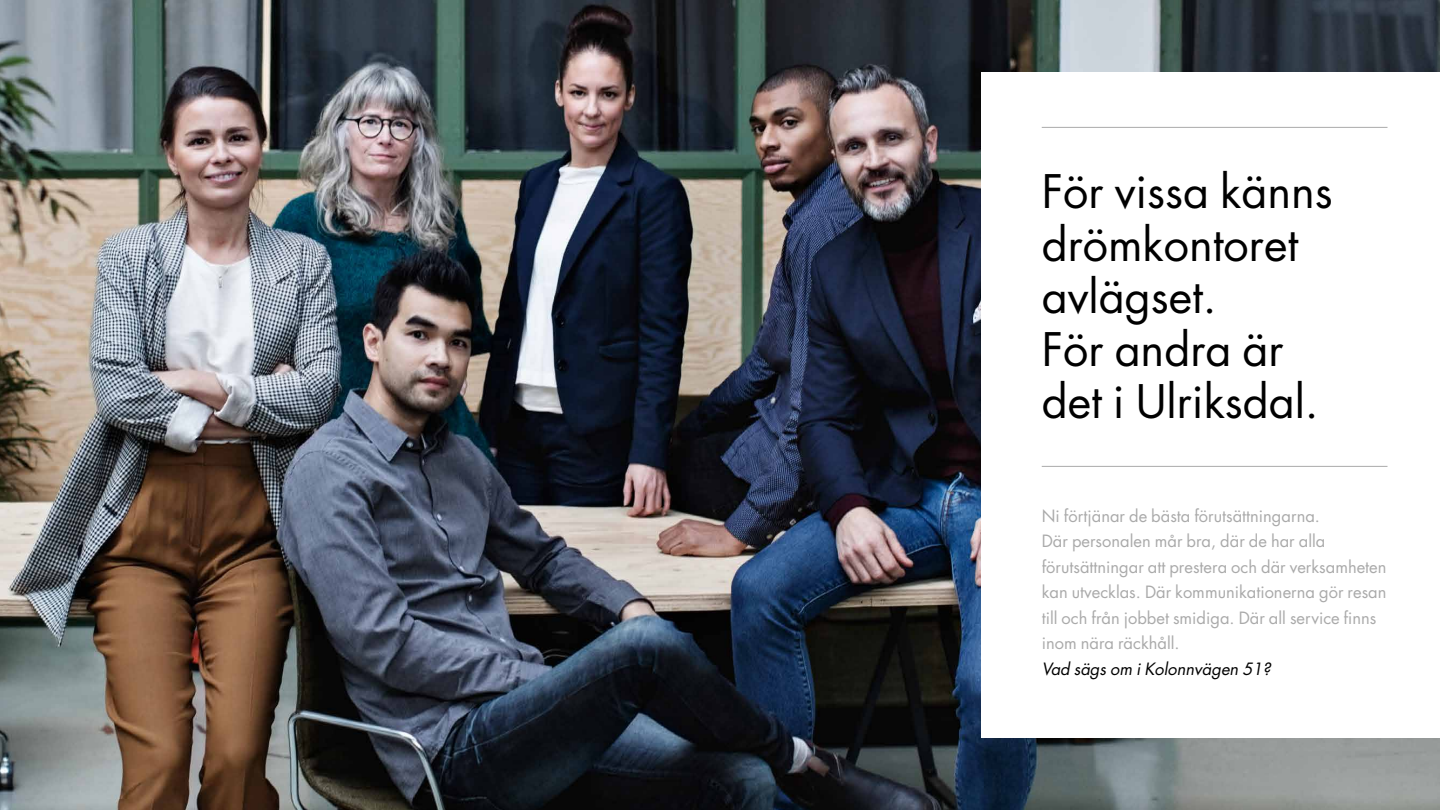
<style>
.page{position:relative;width:1440px;height:810px;background:#fff}
.page>*{position:absolute;margin:0;border:0;box-sizing:border-box;transform-origin:0 0}
.t1{font:45px/52.5px "Futura Std";color:#000}
.t2{font:16.5px/25.5px "Futura Std";color:#aaa}
.t3{font:italic 16.5px "Futura Std";color:#000}
</style>
<div class="page">
<img style="left:0;top:0;width:1440px;height:810px">
<div style="left:981px;top:72px;width:459px;height:666px;background:#fff"></div>
<hr style="left:1042px;top:127px;width:346px;height:1px;background:#aaa">
<hr style="left:1042px;top:466px;width:346px;height:1px;background:#aaa">
<h1 class="t1" style="left:1042px;top:166px;width:293px">För vissa känns drömkontoret avlägset.<br>För andra är det i Ulriksdal.</h1>
<p class="t2" style="left:1042px;top:503px;width:346px">Ni förtjänar de bästa förutsättningarna.<br>Där personalen mår bra, där de har alla förutsättningar att prestera och där verksamheten kan utvecklas. Där kommunikationerna gör resan till och från jobbet smidiga. Där all service finns inom nära räckhåll.</p>
<p class="t3" style="left:1042px;top:658px;width:231px">Vad sägs om i Kolonnvägen 51?</p>
</div>
